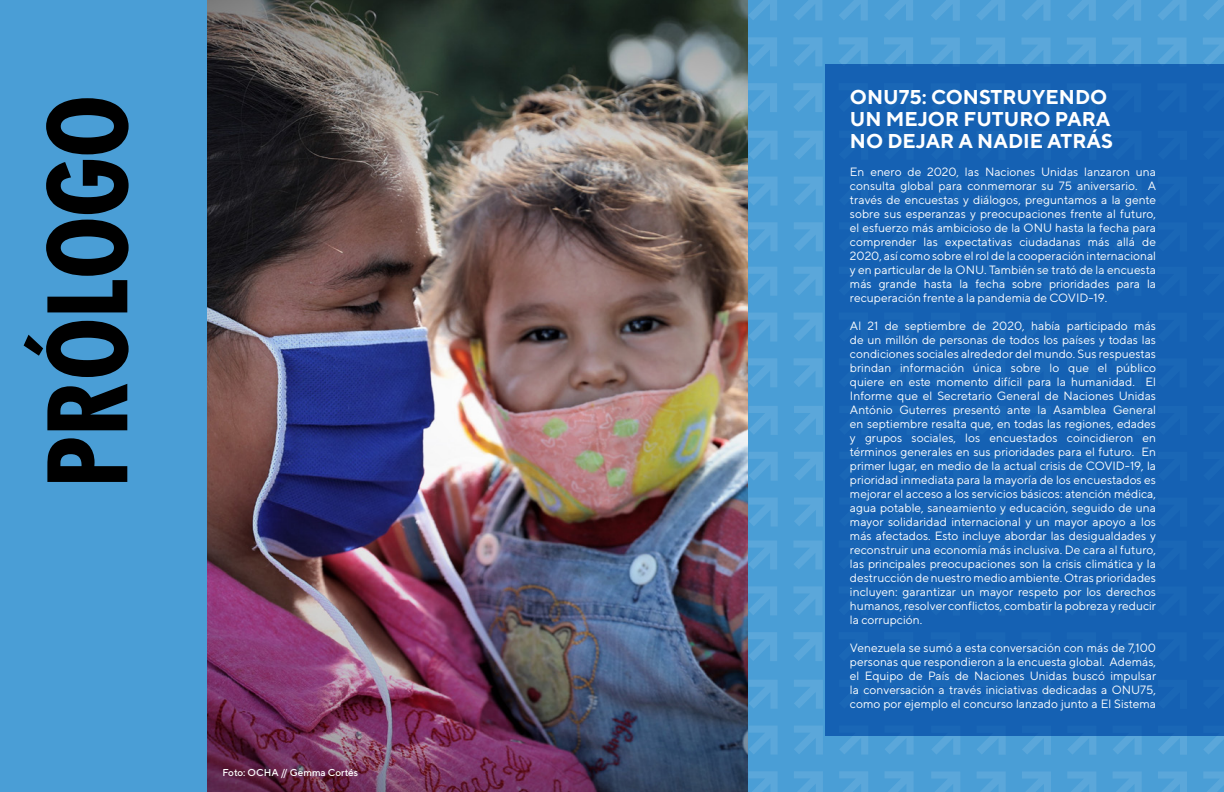
<style>
.page{position:relative;width:1224px;height:792px;background:#4a9ed6}
.page>*{position:absolute;margin:0;border:0;box-sizing:border-box;transform-origin:0 0}
.t1{font:700 condensed 106px "Futura LT";color:#000}
.t2{font:700 20px/22px "TT Norms";color:#fff}
.t3{font:12px/14px "TT Norms";color:#fff;text-align:justify}
.t4{font:500 10px "TT Norms";color:#fff}
</style>
<div class="page">
<svg style="left:931px;top:0;width:293px;height:64px"></svg>
<svg style="left:748px;top:0;width:165px;height:112px"></svg>
<svg style="left:749px;top:131px;width:74px;height:120px"></svg>
<svg style="left:748px;top:267px;width:75px;height:120px"></svg>
<svg style="left:749px;top:406px;width:74px;height:120px"></svg>
<svg style="left:748px;top:541px;width:74px;height:120px"></svg>
<svg style="left:931px;top:735px;width:293px;height:57px"></svg>
<svg style="left:749px;top:680px;width:165px;height:112px"></svg>
<div style="left:825px;top:64px;width:399px;height:671px;background:#1561b3"></div>
<img style="left:208px;top:0;width:540px;height:792px">
<h1 class="t1" style="left:22px;top:488px;width:394px;rotate:-90deg">PRÓLOGO</h1>
<p class="t4" style="left:223px;top:766px;width:137px">Foto: OCHA // Gemma Cortés</p>
<h2 class="t2" style="left:850px;top:86px;width:265px">ONU75: CONSTRUYENDO<br>UN MEJOR FUTURO PARA<br>NO DEJAR A NADIE ATRÁS</h2>
<p class="t3" style="left:850px;top:165px;width:308px">En enero de 2020, las Naciones Unidas lanzaron una consulta global para conmemorar su 75 aniversario. A través de encuestas y diálogos, preguntamos a la gente sobre sus esperanzas y preocupaciones frente al futuro, el esfuerzo más ambicioso de la ONU hasta la fecha para comprender las expectativas ciudadanas más allá de 2020, así como sobre el rol de la cooperación internacional y en particular de la ONU. También se trató de la encuesta más grande hasta la fecha sobre prioridades para la recuperación frente a la pandemia de COVID-19.</p>
<p class="t3" style="left:850px;top:319px;width:308px">Al 21 de septiembre de 2020, había participado más de un millón de personas de todos los países y todas las condiciones sociales alrededor del mundo. Sus respuestas brindan información única sobre lo que el público quiere en este momento difícil para la humanidad. El Informe que el Secretario General de Naciones Unidas António Guterres presentó ante la Asamblea General en septiembre resalta que, en todas las regiones, edades y grupos sociales, los encuestados coincidieron en términos generales en sus prioridades para el futuro. En primer lugar, en medio de la actual crisis de COVID-19, la prioridad inmediata para la mayoría de los encuestados es mejorar el acceso a los servicios básicos: atención médica, agua potable, saneamiento y educación, seguido de una mayor solidaridad internacional y un mayor apoyo a los más afectados. Esto incluye abordar las desigualdades y reconstruir una economía más inclusiva. De cara al futuro, las principales preocupaciones son la crisis climática y la destrucción de nuestro medio ambiente. Otras prioridades incluyen: garantizar un mayor respeto por los derechos humanos, resolver conflictos, combatir la pobreza y reducir la corrupción.</p>
<p class="t3" style="left:850px;top:641px;width:308px">Venezuela se sumó a esta conversación con más de 7,100 personas que respondieron a la encuesta global. Además, el Equipo de País de Naciones Unidas buscó impulsar la conversación a través iniciativas dedicadas a ONU75, como por ejemplo el concurso lanzado junto a El Sistema</p>
</div>
